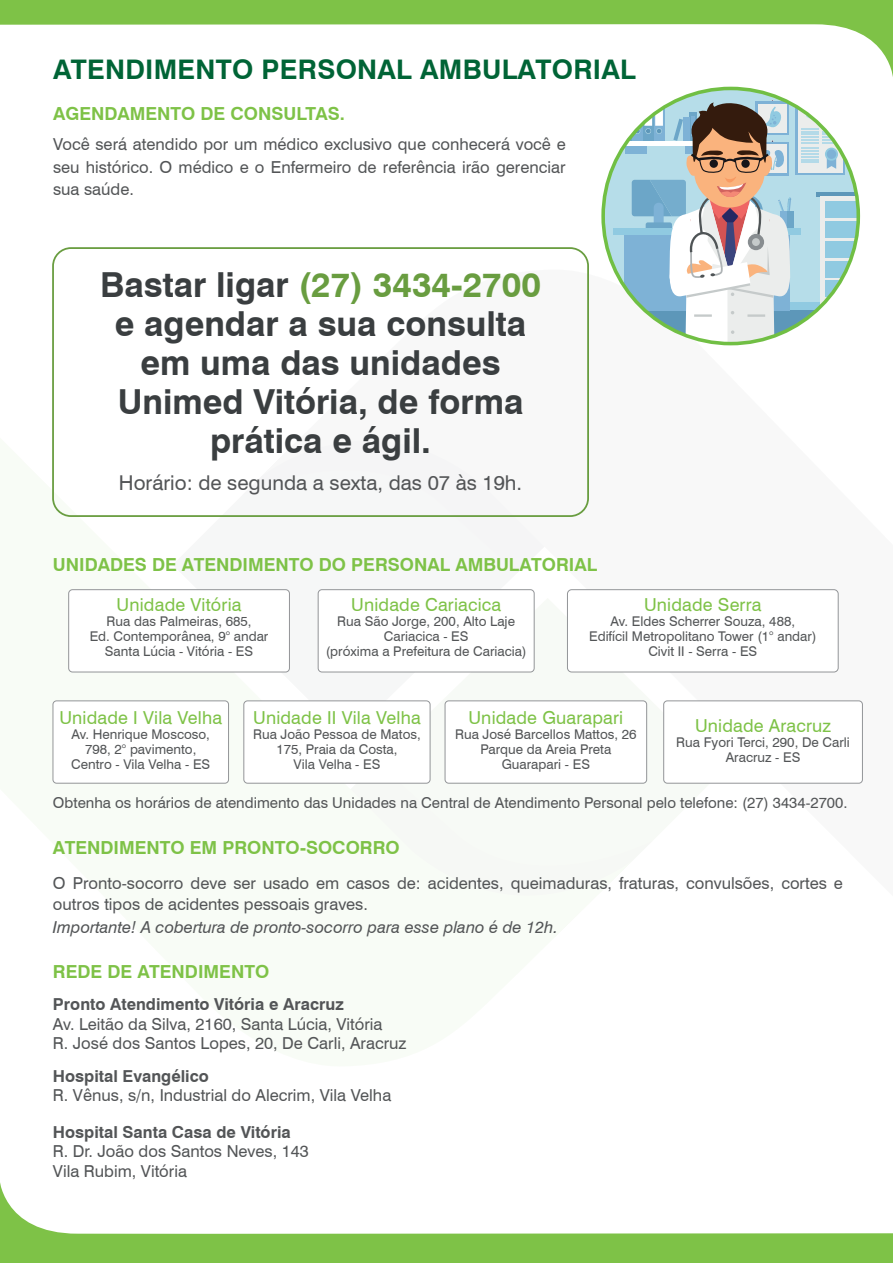
<style>
.page{position:relative;width:893px;height:1263px;background:#fff}
.page>*{position:absolute;margin:0;border:0;box-sizing:border-box;transform-origin:0 0}
.t1{font:700 34.5px/39px "Swiss 721 BT";color:#3a3e40;text-align:center}
.t2{font:700 27px "Swiss 721 BT";letter-spacing:.01em;color:#006436}
.t3{font:20.4px "Swiss 721 BT";color:#535557}
.t4{font:700 18px "Swiss 721 BT";color:#7ec247}
.t5{font:17.85px "Swiss 721 BT";letter-spacing:.01em;color:#7ec247}
.t6{font:16.5px/22.5px "Swiss 721 BT";color:#535557}
.t7{font:700 16.5px "Swiss 721 BT";color:#535557}
.t8{font:italic 16.5px "Swiss 721 BT";color:#535557}
.t9{font:15px "Swiss 721 BT";color:#535557}
.t10{font:13.35px/14.9px "Swiss 721 BT";color:#535557;text-align:center}
.s1{color:#699d40}
</style>
<div class="page">
<svg style="left:261px;top:269px;width:602px;height:515px"></svg>
<svg style="left:0;top:0;width:893px;height:77px"></svg>
<svg style="left:0;top:1182px;width:893px;height:81px"></svg>
<div style="left:603px;top:88px;width:255px;height:256px;background:#b6dde9;border-radius:128px"></div>
<svg style="left:603px;top:302px;width:217px;height:8px"></svg>
<svg style="left:603px;top:310px;width:255px;height:34px"></svg>
<svg style="left:796px;top:104px;width:49px;height:71px"></svg>
<svg style="left:798px;top:104px;width:44px;height:69px"></svg>
<svg style="left:806px;top:111px;width:28px;height:9px"></svg>
<svg style="left:801px;top:128px;width:39px;height:41px"></svg>
<svg style="left:825px;top:148px;width:13px;height:13px"></svg>
<div style="left:827px;top:149px;width:9px;height:10px;background:#7eb2d6;border-radius:50%"></div>
<div style="left:787px;top:211px;width:6px;height:17px;background:#6ca6c8"></div>
<div style="left:613px;top:228px;width:188px;height:7px;background:#90cae1"></div>
<div style="left:816px;top:192px;width:42px;height:5px;background:#5d97b9"></div>
<svg style="left:820px;top:197px;width:38px;height:113px;fill:#ebedec"></svg>
<div style="left:825px;top:202px;width:33px;height:16px;background:#90cae1"></div>
<div style="left:825px;top:221px;width:33px;height:17px;background:#90cae1"></div>
<svg style="left:825px;top:241px;width:33px;height:17px"></svg>
<svg style="left:825px;top:261px;width:33px;height:16px"></svg>
<svg style="left:825px;top:280px;width:33px;height:17px"></svg>
<svg style="left:623px;top:100px;width:169px;height:244px"></svg>
<div style="left:53px;top:700px;width:176px;height:83px;border:1px solid #939598;border-radius:4px"></div>
<div style="left:244px;top:701px;width:186px;height:82px;background:#fff;border-radius:4px"></div>
<div style="left:243px;top:700px;width:187px;height:83px;border:1px solid #939598;border-radius:4px"></div>
<div style="left:445px;top:701px;width:202px;height:82px;background:#fff;border-radius:4px"></div>
<div style="left:445px;top:700px;width:202px;height:83px;border:1px solid #939598;border-radius:4px"></div>
<div style="left:69px;top:590px;width:220px;height:82px;background:#fff;border-radius:4px"></div>
<div style="left:68px;top:589px;width:222px;height:83px;border:1px solid #939598;border-radius:4px"></div>
<div style="left:567px;top:590px;width:271px;height:82px;background:#fff;border-radius:4px"></div>
<div style="left:567px;top:589px;width:272px;height:83px;border:1px solid #939598;border-radius:4px"></div>
<div style="left:318px;top:590px;width:216px;height:82px;background:#fff;border-radius:4px"></div>
<div style="left:318px;top:589px;width:216px;height:83px;border:1px solid #939598;border-radius:4px"></div>
<div style="left:664px;top:701px;width:198px;height:82px;background:#fff;border-radius:4px"></div>
<div style="left:663px;top:700px;width:200px;height:83px;border:1px solid #939598;border-radius:4px"></div>
<div style="left:52px;top:247px;width:537px;height:270px;border:2px solid #699d40;border-radius:18px"></div>
<h2 class="t2" style="left:53px;top:53px;width:584px">ATENDIMENTO PERSONAL AMBULATORIAL</h2>
<p class="t4" style="left:53px;top:102px;width:293px">AGENDAMENTO DE CONSULTAS.</p>
<p class="t6" style="left:53px;top:133px;width:514px;text-align:justify">Você será atendido por um médico exclusivo que conhecerá você e seu histórico. O médico e o Enfermeiro de referência irão gerenciar sua saúde.</p>
<h1 class="t1" style="left:100px;top:265px;width:442px">Bastar ligar <span class="s1">(27) 3434-2700 </span>e agendar a sua consulta em uma das unidades<br>Unimed Vitória, de forma prática e ágil.</h1>
<p class="t3" style="left:119px;top:470px;width:405px">Horário: de segunda a sexta, das 07 às 19h.</p>
<p class="t4" style="left:53px;top:553px;width:546px">UNIDADES DE ATENDIMENTO DO PERSONAL AMBULATORIAL</p>
<p class="t5" style="left:117px;top:594px;width:126px">Unidade Vitória</p>
<p class="t10" style="left:90px;top:614px;width:180px">Rua das Palmeiras, 685,<br>Ed. Contemporânea, 9° andar<br>Santa Lúcia - Vitória - ES</p>
<p class="t5" style="left:351px;top:594px;width:151px">Unidade Cariacica</p>
<p class="t10" style="left:326px;top:614px;width:202px">Rua São Jorge, 200, Alto Laje<br>Cariacica - ES<br>(próxima a Prefeitura de Cariacia)</p>
<p class="t5" style="left:644px;top:594px;width:119px">Unidade Serra</p>
<p class="t10" style="left:589px;top:614px;width:229px">Av. Eldes Scherrer Souza, 488,<br>Edifícil Metropolitano Tower (1° andar)<br>Civit II - Serra - ES</p>
<p class="t5" style="left:59px;top:707px;width:164px">Unidade I Vila Velha</p>
<p class="t10" style="left:71px;top:727px;width:140px">Av. Henrique Moscoso,<br>798, 2° pavimento,<br>Centro - Vila Velha - ES</p>
<p class="t5" style="left:253px;top:707px;width:169px">Unidade II Vila Velha</p>
<p class="t10" style="left:253px;top:727px;width:169px">Rua João Pessoa de Matos,<br>175, Praia da Costa,<br>Vila Velha - ES</p>
<p class="t5" style="left:468px;top:707px;width:156px">Unidade Guarapari</p>
<p class="t10" style="left:455px;top:727px;width:183px">Rua José Barcellos Mattos, 26<br>Parque da Areia Preta<br>Guarapari - ES</p>
<p class="t5" style="left:695px;top:715px;width:138px">Unidade Aracruz</p>
<p class="t10" style="left:676px;top:734px;width:175px">Rua Fyori Terci, 290, De Carli<br>Aracruz - ES</p>
<p class="t9" style="left:53px;top:794px;width:796px">Obtenha os horários de atendimento das Unidades na Central de Atendimento Personal pelo telefone: (27) 3434-2700.</p>
<p class="t4" style="left:53px;top:836px;width:348px">ATENDIMENTO EM PRONTO-SOCORRO</p>
<p class="t6" style="left:53px;top:872px;width:791px;line-height:21px">O Pronto-socorro deve ser usado em casos de: acidentes, queimaduras, fraturas, convulsões, cortes e outros tipos de acidentes pessoais graves.</p>
<p class="t8" style="left:53px;top:917px;width:506px">Importante! A cobertura de pronto-socorro para esse plano é de 12h.</p>
<p class="t4" style="left:53px;top:960px;width:218px">REDE DE ATENDIMENTO</p>
<p class="t7" style="left:53px;top:994px;width:292px">Pronto Atendimento Vitória e Aracruz</p>
<p class="t6" style="left:53px;top:1014px;width:355px;line-height:19.5px">Av. Leitão da Silva, 2160, Santa Lúcia, Vitória<br>R. José dos Santos Lopes, 20, De Carli, Aracruz</p>
<p class="t7" style="left:53px;top:1066px;width:157px">Hospital Evangélico</p>
<p class="t6" style="left:53px;top:1084px;width:340px">R. Vênus, s/n, Industrial do Alecrim, Vila Velha</p>
<p class="t7" style="left:53px;top:1122px;width:239px">Hospital Santa Casa de Vitória</p>
<p class="t6" style="left:53px;top:1141px;width:257px;line-height:19.5px">R. Dr. João dos Santos Neves, 143<br>Vila Rubim, Vitória</p>
</div>
